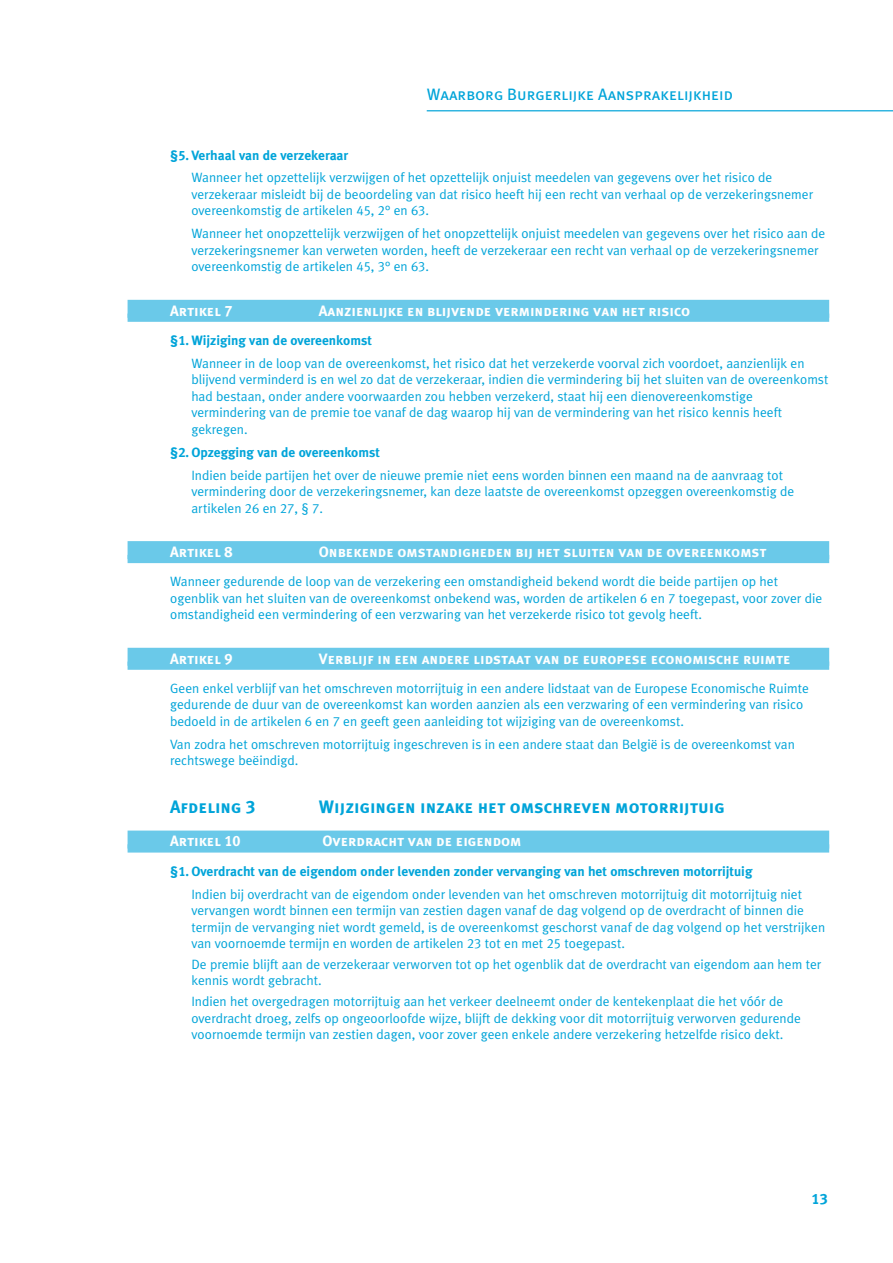
<style>
.page{position:relative;width:893px;height:1263px;background:#fff}
.page>*{position:absolute;margin:0;border:0;box-sizing:border-box;transform-origin:0 0}
.AFDELING{font:18px "Meta Ethias Bold Caps";color:#00a4d9}
.En-tête{font:16.5px "Meta Ethias Book Caps";color:#00a4d9}
.Artikel{font:15px "Meta Ethias Bold Caps";color:#fff}
.t1{font:15px "Meta Ethias Bold Caps";color:#00a4d9}
.Tekst_1{font:13.5px/16.5px "Meta Ethias Normal";color:#00a4d9}
.Gewone_tekst{font:13.5px/16.5px "Meta Ethias Normal";color:#00a4d9}
.Tekst_1-2{font:700 13.5px "Meta Ethias";color:#00a4d9}
</style>
<div class="page">
<div style="left:128px;top:300px;width:701px;height:18px;background:#6ac9e9"></div>
<div style="left:128px;top:314px;width:701px;height:8px;background:#6ac9e9"></div>
<div style="left:128px;top:541px;width:701px;height:18px;background:#6ac9e9"></div>
<div style="left:128px;top:555px;width:701px;height:8px;background:#6ac9e9"></div>
<div style="left:128px;top:648px;width:701px;height:18px;background:#6ac9e9"></div>
<div style="left:128px;top:661px;width:701px;height:9px;background:#6ac9e9"></div>
<div style="left:128px;top:830px;width:701px;height:18px;background:#6ac9e9"></div>
<div style="left:128px;top:844px;width:701px;height:8px;background:#6ac9e9"></div>
<hr style="left:427px;top:110px;width:466px;height:1px;background:#00a4d9">
<p class="En-tête" style="left:427px;top:84px;width:308px">Waarborg Burgerlijke Aansprakelijkheid</p>
<p class="Tekst_1-2" style="left:170px;top:147px;width:180px">§5. Verhaal van de verzekeraar</p>
<p class="Tekst_1" style="left:191px;top:169px;width:623px">Wanneer het opzettelijk verzwijgen of het opzettelijk onjuist meedelen van gegevens over het risico de verzekeraar misleidt bij de beoordeling van dat risico heeft hij een recht van verhaal op de verzekeringsnemer overeenkomstig de artikelen 45, 2° en 63.</p>
<p class="Tekst_1" style="left:191px;top:225px;width:636px">Wanneer het onopzettelijk verzwijgen of het onopzettelijk onjuist meedelen van gegevens over het risico aan de verzekeringsnemer kan verweten worden, heeft de verzekeraar een recht van verhaal op de verzekeringsnemer overeenkomstig de artikelen 45, 3° en 63.</p>
<p class="Artikel" style="left:170px;top:302px;width:64px">Artikel 7</p>
<p class="Artikel" style="left:319px;top:302px;width:373px">Aanzienlijke en blijvende vermindering van het risico</p>
<p class="Tekst_1-2" style="left:170px;top:332px;width:203px">§1. Wijziging van de overeenkomst</p>
<p class="Tekst_1" style="left:191px;top:355px;width:638px">Wanneer in de loop van de overeenkomst, het risico dat het verzekerde voorval zich voordoet, aanzienlijk en blijvend verminderd is en wel zo dat de verzekeraar, indien die vermindering bij het sluiten van de overeenkomst had bestaan, onder andere voorwaarden zou hebben verzekerd, staat hij een dienovereenkomstige vermindering van de premie toe vanaf de dag waarop hij van de vermindering van het risico kennis heeft gekregen.</p>
<p class="Tekst_1-2" style="left:170px;top:444px;width:211px">§2. Opzegging van de overeenkomst</p>
<p class="Tekst_1" style="left:191px;top:466px;width:605px">Indien beide partijen het over de nieuwe premie niet eens worden binnen een maand na de aanvraag tot vermindering door de verzekeringsnemer, kan deze laatste de overeenkomst opzeggen overeenkomstig de artikelen 26 en 27, § 7.</p>
<p class="Artikel" style="left:170px;top:543px;width:64px">Artikel 8</p>
<p class="Artikel" style="left:319px;top:543px;width:449px">Onbekende omstandigheden bij het sluiten van de overeenkomst</p>
<p class="Gewone_tekst" style="left:170px;top:573px;width:654px">Wanneer gedurende de loop van de verzekering een omstandigheid bekend wordt die beide partijen op het ogenblik van het sluiten van de overeenkomst onbekend was, worden de artikelen 6 en 7 toegepast, voor zover die omstandigheid een vermindering of een verzwaring van het verzekerde risico tot gevolg heeft.</p>
<p class="Artikel" style="left:170px;top:650px;width:64px">Artikel 9</p>
<p class="Artikel" style="left:319px;top:650px;width:473px">Verblijf in een andere lidstaat van de europese economische ruimte</p>
<p class="Gewone_tekst" style="left:170px;top:680px;width:640px">Geen enkel verblijf van het omschreven motorrijtuig in een andere lidstaat van de Europese Economische Ruimte gedurende de duur van de overeenkomst kan worden aanzien als een verzwaring of een vermindering van risico bedoeld in de artikelen 6 en 7 en geeft geen aanleiding tot wijziging van de overeenkomst.</p>
<p class="Gewone_tekst" style="left:170px;top:736px;width:626px">Van zodra het omschreven motorrijtuig ingeschreven is in een andere staat dan België is de overeenkomst van rechtswege beëindigd.</p>
<p class="AFDELING" style="left:170px;top:796px;width:87px">Afdeling 3</p>
<p class="AFDELING" style="left:319px;top:796px;width:407px">Wijzigingen inzake het omschreven motorrijtuig</p>
<p class="Artikel" style="left:170px;top:832px;width:72px">Artikel 10</p>
<p class="Artikel" style="left:323px;top:832px;width:200px">Overdracht van de eigendom</p>
<p class="Tekst_1-2" style="left:170px;top:863px;width:584px">§1. Overdracht van de eigendom onder levenden zonder vervanging van het omschreven motorrijtuig</p>
<p class="Tekst_1" style="left:191px;top:885px;width:635px">Indien bij overdracht van de eigendom onder levenden van het omschreven motorrijtuig dit motorrijtuig niet vervangen wordt binnen een termijn van zestien dagen vanaf de dag volgend op de overdracht of binnen die termijn de vervanging niet wordt gemeld, is de overeenkomst geschorst vanaf de dag volgend op het verstrijken van voornoemde termijn en worden de artikelen 23 tot en met 25 toegepast.</p>
<p class="Tekst_1" style="left:191px;top:956px;width:631px">De premie blijft aan de verzekeraar verworven tot op het ogenblik dat de overdracht van eigendom aan hem ter kennis wordt gebracht.</p>
<p class="Tekst_1" style="left:191px;top:993px;width:611px">Indien het overgedragen motorrijtuig aan het verkeer deelneemt onder de kentekenplaat die het vóór de overdracht droeg, zelfs op ongeoorloofde wijze, blijft de dekking voor dit motorrijtuig verworven gedurende voornoemde termijn van zestien dagen, voor zover geen enkele andere verzekering hetzelfde risico dekt.</p>
<p class="t1" style="left:812px;top:1190px;width:18px">13</p>
</div>
